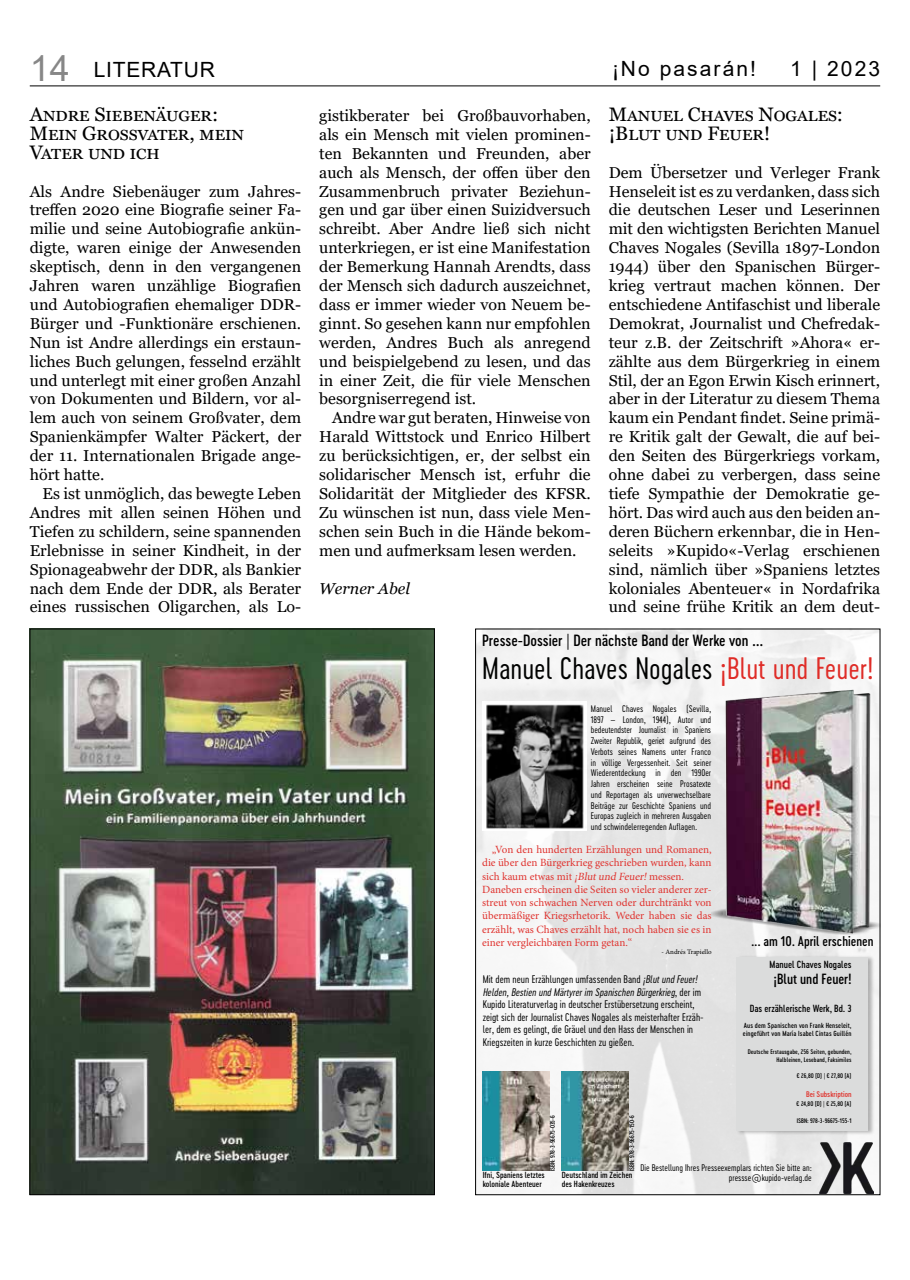
<style>
.page{position:relative;width:910px;height:1280px;background:#fff}
.page>*{position:absolute;margin:0;border:0;box-sizing:border-box;transform-origin:0 0}
.t1{font:36px "Arial";color:#878787}
.t2{font:28.95px "Cervo Neue Light Neue";color:#010201}
.t3{font:21px "Arial";letter-spacing:.1em;color:#000}
.t4{font:21px "Arial";letter-spacing:.035em;color:#000}
.t5{font:19.5px/18.9px "Georgia";letter-spacing:.035em;color:#000}
.t6{font:15.75px/18.9px "Georgia";color:#000;text-align:justify}
.t7{font:italic 15.75px "Georgia";color:#000}
.t8{font:15.15px "Cervo Neue Medium Neue";color:#000}
.t9{font:13.8px "Cervo Neue Medium Neue";color:#000}
.t10{font:13.05px "Cervo Neue Medium Neue";color:#000}
.t11{font:11.1px/13.2px "Minion Pro";color:#e0332f}
.t12{font:10.35px/12.5px "Cervo Neue Light Neue";color:#000}
.t13{font:9.6px "Cervo Neue Medium Neue";color:#000}
.t14{font:9px/10.8px "Cervo Neue Light Neue";color:#000;text-align:right}
.t15{font:8.25px/8.2px "Cervo Neue Medium Neue";color:#000}
.t16{font:7.65px "Cervo Neue Medium Neue";color:#e0322c;scale:1.04 1}
.t17{font:6.9px/8.2px "Cervo Neue Medium Neue";letter-spacing:.02em;color:#000}
.t18{font:6.9px "Minion Pro";letter-spacing:-.005em;color:#000}
.t19{font:6.15px/7.5px "Cervo Neue Medium Neue";letter-spacing:.01em;color:#000;text-align:right}
.s1{color:#df2c27}
.s2{font-style:italic}
</style>
<div class="page">
<hr style="left:30px;top:86px;width:850px;height:1px;background:#000">
<img style="left:32px;top:631px;width:401px;height:562px">
<img style="left:477px;top:631px;width:401px;height:562px">
<img style="left:712px;top:689px;width:166px;height:247px">
<img style="left:562px;top:1071px;width:66px;height:100px">
<img style="left:483px;top:1071px;width:66px;height:100px">
<div style="left:736px;top:955px;width:139px;height:181px;background:#000;opacity:.28"></div>
<div style="left:736px;top:957px;width:132px;height:173px;background:#dbdcdc"></div>
<img style="left:482px;top:701px;width:104px;height:130px">
<img style="left:820px;top:1142px;width:54px;height:51px">
<h1 class="t1" style="left:30px;top:44px;width:42px">14</h1>
<h3 class="t3" style="left:612px;top:54px;width:145px">¡No pasarán!</h3>
<h3 class="t3" style="left:790px;top:54px;width:92px">1 | 2023</h3>
<p class="t5" style="left:30px;top:105px;width:215px">Andre Siebenäuger :<br>Mein Grossvater, mein<br>Vater und ich</p>
<p class="t6" style="left:30px;top:182px;width:273px">Als Andre Siebenäuger zum Jahres&shy;treffen 2020 eine Biografie seiner Fa&shy;milie und seine Autobiografie ankün&shy;digte, waren einige der Anwesenden skeptisch, denn in den vergangenen Jahren waren unzählige Biografien und Autobiografien ehemaliger DDR-Bürger und -Funktionäre erschienen.<br>Nun ist Andre allerdings ein erstaun&shy;liches Buch gelungen, fesselnd erzählt und unterlegt mit einer großen Anzahl von Dokumenten und Bildern, vor al&shy;lem auch von seinem Großvater, dem Spanienkämpfer Walter Päckert, der der 11. Internationalen Brigade ange&shy;hört hatte.</p>
<p class="t6" style="left:30px;top:484px;width:273px;text-indent:13px">Es ist unmöglich, das bewegte Leben Andres mit allen seinen Höhen und Tiefen zu schildern, seine spannenden Erlebnisse in seiner Kindheit, in der Spionageabwehr der DDR, als Bankier nach dem Ende der DDR, als Berater eines russischen Oligarchen, als Lo-</p>
<h3 class="t4" style="left:94px;top:55px;width:122px">LITERATUR</h3>
<p class="t5" style="left:609px;top:105px;width:236px">Manuel Chaves Nogales: ¡Blut und Feuer !</p>
<p class="t6" style="left:609px;top:163px;width:273px">Dem Übersetzer und Verleger Frank Henseleit ist es zu verdanken, dass sich die deutschen Leser und Leserinnen mit den wichtigsten Berichten Manuel Chaves Nogales (Sevilla 1897-London 1944) über den Spanischen Bürger&shy;krieg vertraut machen können. Der entschiedene Antifaschist und liberale Demokrat, Journalist und Chefredak&shy;teur z.B. der Zeitschrift »Ahora« er&shy;zählte aus dem Bürgerkrieg in einem Stil, der an Egon Erwin Kisch erinnert, aber in der Literatur zu diesem Thema kaum ein Pendant findet. Seine primä&shy;re Kritik galt der Gewalt, die auf bei&shy;den Seiten des Bürgerkriegs vorkam, ohne dabei zu verbergen, dass seine tiefe Sympathie der Demokratie ge&shy;hört. Das wird auch aus den beiden an&shy;deren Büchern erkennbar, die in Hen&shy;seleits »Kupido«-Verlag erschienen sind, nämlich über »Spaniens letztes koloniales Abenteuer« in Nordafrika und seine frühe Kritik an dem deut-</p>
<p class="t6" style="left:319px;top:106px;width:273px">gistikberater bei Großbauvorhaben, als ein Mensch mit vielen prominen&shy;ten Bekannten und Freunden, aber auch als Mensch, der offen über den Zusammenbruch privater Beziehun&shy;gen und gar über einen Suizidversuch schreibt. Aber Andre ließ sich nicht unterkriegen, er ist eine Manifestation der Bemerkung Hannah Arendts, dass der Mensch sich dadurch auszeichnet, dass er immer wieder von Neuem be&shy;ginnt. So gesehen kann nur empfohlen werden, Andres Buch als anregend und beispielgebend zu lesen, und das in einer Zeit, die für viele Menschen besorgniserregend ist.</p>
<p class="t6" style="left:319px;top:409px;width:273px;text-indent:13px">Andre war gut beraten, Hinweise von Harald Wittstock und Enrico Hilbert zu berücksichtigen, er, der selbst ein solidarischer Mensch ist, erfuhr die Solidarität der Mitglieder des KFSR.<br>Zu wünschen ist nun, dass viele Men&shy;schen sein Buch in die Hände bekom&shy;men und aufmerksam lesen werden.</p>
<p class="t7" style="left:319px;top:578px;width:92px">Werner Abel</p>
<p class="t8" style="left:482px;top:630px;width:282px">Presse-Dossier | Der nächste Band der Werke von ...</p>
<h2 class="t2" style="left:482px;top:650px;width:393px">Manuel Chaves Nogales <span class="s1">¡Blut und Feuer!</span></h2>
<p class="t14" style="left:591px;top:703px;width:122px;text-align:justify">Manuel Chaves Nogales (Sevilla, 1897 – London, 1944), Autor und bedeutendster Journalist in Spaniens Zweiter Republik, geriet aufgrund des Verbots seines Namens unter Franco in völlige Vergessenheit. Seit seiner Wiederentdeckung in den 1990er Jahren erscheinen seine Prosatexte und Reportagen als unverwechselbare Beiträge zur Geschichte Spaniens und Europas zugleich in mehreren Ausgaben und schwindelerregenden Auflagen.</p>
<p class="t11" style="left:482px;top:843px;width:231px;text-indent:10px">„Von den hunderten Erzählungen und Romanen, die über den Bürgerkrieg geschrieben wurden, kann sich kaum etwas mit <span class="s2">¡Blutund Feuer!</span>messen.<br>Daneben erscheinen die Seiten so vieler anderer zer&shy;streut von schwachen Nerven oder durchtränkt von übermäßiger Kriegsrhetorik. Weder haben sie das erzählt, was Chaves erzählt hat, noch haben sie es in einer vergleichbaren Form getan.“</p>
<p class="t18" style="left:661px;top:947px;width:52px">- Andrés Trapiello</p>
<p class="t12" style="left:483px;top:973px;width:223px">Mit dem neun Erzählungen umfassenden Band <span class="s2">¡BlutundFeuer!<br>Helden,BestienundMärtyrerim SpanischenBürgerkrieg</span>, d e r i m Kupido Literaturverlag in deutscher Erstübersetzung erscheint, zeigt sich der Journalist Chaves Nogales als meisterhafter Erzäh&shy;ler, dem es gelingt, die Gräuel und den Hass der Menschen in Kriegszeiten in kurze Geschichten zu gießen.</p>
<p class="t10" style="left:751px;top:932px;width:124px">... am 10. April erschienen</p>
<p class="t13" style="left:769px;top:958px;width:84px">Manuel Chaves Nogales</p>
<p class="t9" style="left:773px;top:970px;width:80px">¡Blut und Feuer!</p>
<p class="t13" style="left:750px;top:1002px;width:103px">Das erzählerische Werk, Bd. 3</p>
<p class="t17" style="left:743px;top:1021px;width:110px">Aus dem Spanischen von Frank Henseleit, eingeführt von María Isabel Cintas Guillén</p>
<p class="t19" style="left:748px;top:1048px;width:105px">Deutsche Erstausgabe, 256 Seiten, gebunden,<br>Halbleinen, Leseband, Faksimiles</p>
<p class="t19" style="left:797px;top:1072px;width:56px">€ 26,80 (D) | € 27,80 (A)</p>
<p class="t16" style="left:806px;top:1089px;width:45px">Bei Subskription</p>
<p class="t19" style="left:797px;top:1100px;width:56px">€ 24,80 (D) | € 25,80 (A)</p>
<p class="t19" style="left:797px;top:1117px;width:56px">ISBN: 978-3-96675-155-1</p>
<p class="t19" style="left:549px;top:1171px;width:58px;rotate:-90deg">ISBN: 978-3-96675-035-6</p>
<p class="t19" style="left:628px;top:1171px;width:57px;rotate:-90deg">ISBN: 978-3-96675-150-6</p>
<p class="t14" style="left:640px;top:1162px;width:173px">Die Bestellung Ihres Presseexemplars richten Sie bitte an: pressse@kupido-verlag.de</p>
<p class="t15" style="left:483px;top:1171px;width:64px">Ifni, Spaniens letztes koloniale Abenteuer</p>
<p class="t15" style="left:562px;top:1171px;width:72px">Deutschland im Zeichen des Hakenkreuzes</p>
</div>
